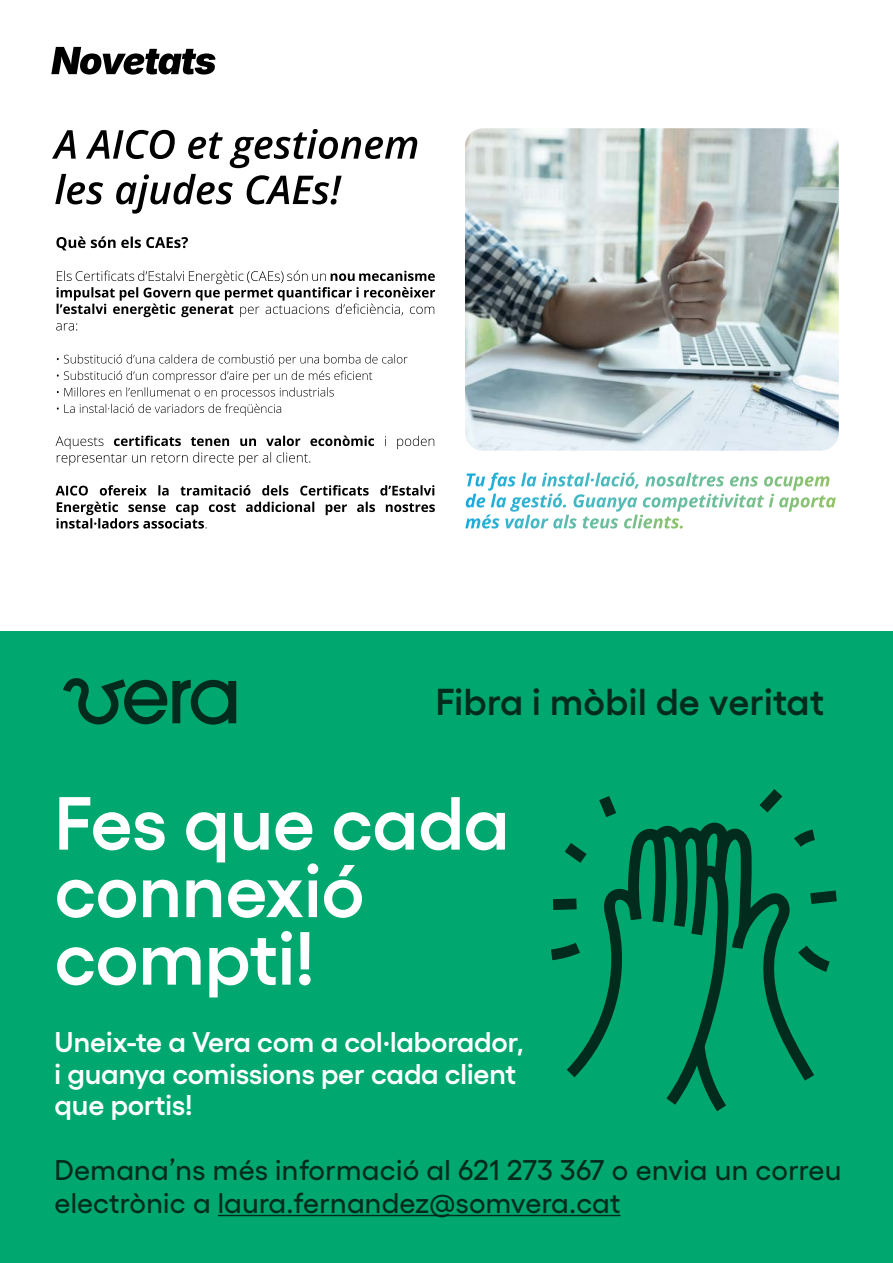
<style>
.page{position:relative;width:893px;height:1263px;background:#fff}
.page>*{position:absolute;margin:0;border:0;box-sizing:border-box;transform-origin:0 0}
.t1{font:600 75px/67.5px "Gellix";color:#fff}
.t2{font:600 37.5px "Gellix";letter-spacing:.01em;color:#002b1d}
.t3{font:500 28.5px/33px "Gellix";letter-spacing:.01em;color:#002b1d}
.t4{font:600 28.5px/31.5px "Gellix";color:#fff}
</style>
<div class="page">
<div style="left:0;top:632px;width:893px;height:631px;background:#00a870"></div>
<hr style="left:218px;top:1215px;width:403px;height:1px;background:#002b1d">
<svg style="left:551px;top:789px;width:286px;height:322px"></svg>
<svg style="left:63px;top:678px;width:173px;height:47px"></svg>
<svg style="left:51px;top:47px;width:164px;height:28px"></svg>
<svg style="left:57px;top:502px;width:378px;height:27px"></svg>
<svg style="left:56px;top:485px;width:378px;height:11px"></svg>
<svg style="left:56px;top:436px;width:378px;height:30px"></svg>
<svg style="left:57px;top:354px;width:351px;height:62px"></svg>
<svg style="left:56px;top:323px;width:21px;height:8px"></svg>
<svg style="left:57px;top:271px;width:378px;height:46px"></svg>
<svg style="left:56px;top:236px;width:132px;height:14px"></svg>
<svg style="left:55px;top:174px;width:287px;height:40px"></svg>
<svg style="left:52px;top:129px;width:365px;height:39px"></svg>
<img style="left:465px;top:128px;width:374px;height:323px">
<svg style="left:486px;top:514px;width:193px;height:14px"></svg>
<svg style="left:466px;top:472px;width:363px;height:35px"></svg>
<h2 class="t2" style="left:436px;top:672px;width:390px">Fibra i mòbil de veritat</h2>
<h1 class="t1" style="left:55px;top:782px;width:456px">Fes que cada connexió compti!</h1>
<p class="t4" style="left:55px;top:1023px;width:471px">Uneix-te a Vera com a col·laborador, i guanya comissions per cada client que portis!</p>
<p class="t3" style="left:55px;top:1150px;width:788px">Demana’ns més informació al 621 273 367 o envia un correu electrònic a laura.fernandez@somvera.cat</p>
</div>
